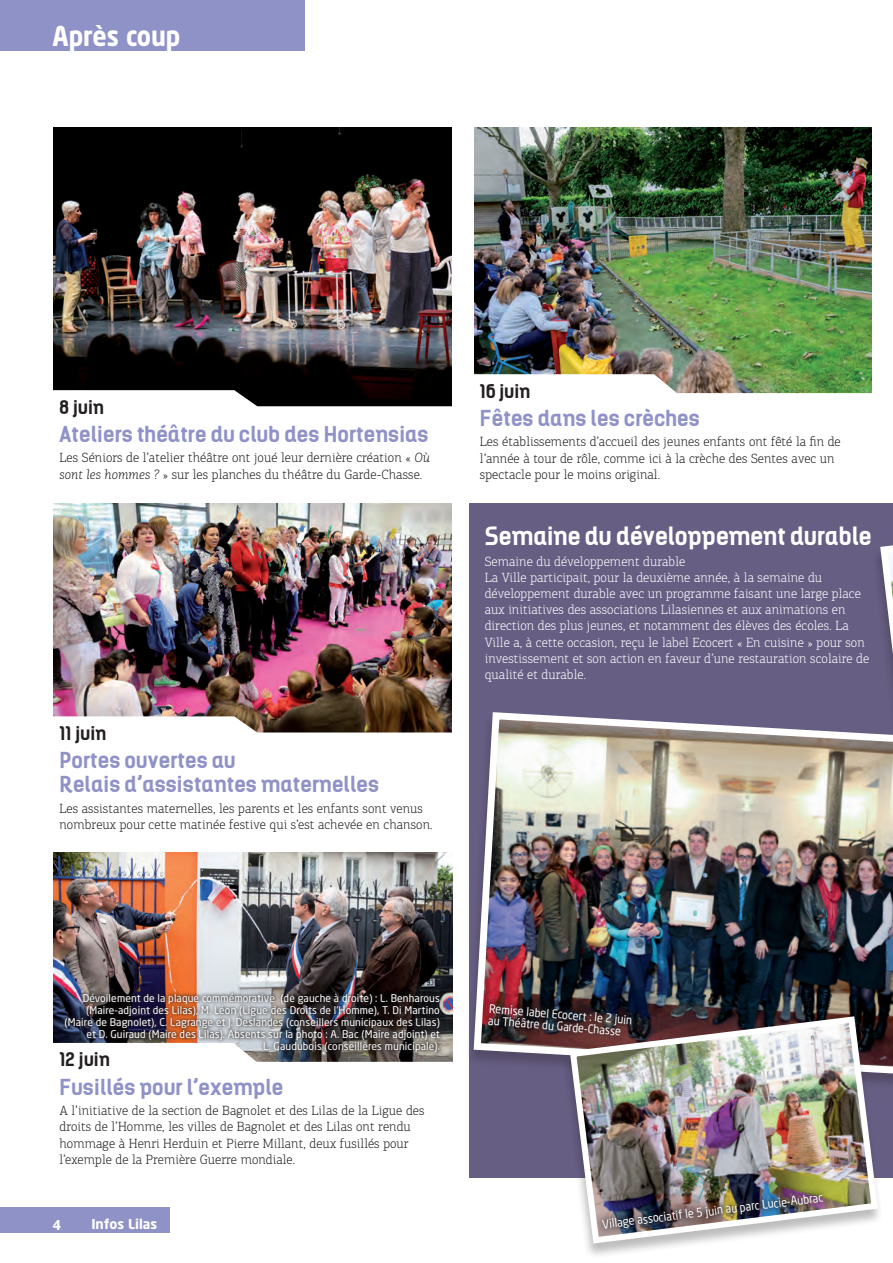
<style>
.page{position:relative;width:893px;height:1263px;background:#fff}
.page>*{position:absolute;margin:0;border:0;box-sizing:border-box;transform-origin:0 0}
.t1{font:700 27px "Neo Sans Std";color:#fff;scale:.9 1}
.t2{font:700 24px "Kelson";letter-spacing:.005em;color:#fff}
.t3{font:700 21px/24px "Kelson";letter-spacing:.01em;color:#8f92c7}
.t4{font:700 18px "Kelson";letter-spacing:.01em;color:#231f20}
.t5{font:300 13.5px/16.2px "PF Centro Slab Pro";letter-spacing:.01em;color:#231f20}
.t6{font:300 13.5px/16.2px "PF Centro Slab Pro";letter-spacing:.01em;color:#fff}
.t7{font:700 13.5px "Neo Sans Std";color:#fff}
.t8{font:12px/12px "Neo Sans Std";color:#fff;scale:.9 1}
.t9{font:10.5px/12px "Neo Sans Std";letter-spacing:.01em;color:#fff;text-align:right}
.s1{font-style:italic}
</style>
<div class="page">
<div style="left:0;top:0;width:305px;height:51px;background:#8f92c7"></div>
<div style="left:0;top:1208px;width:170px;height:25px;background:#8f92c7"></div>
<div style="left:470px;top:504px;width:423px;height:674px;background:#675e84"></div>
<img style="left:474px;top:128px;width:398px;height:246px">
<img style="left:53px;top:852px;width:399px;height:191px">
<svg style="left:249px;top:1043px;width:204px;height:19px"></svg>
<img style="left:53px;top:504px;width:399px;height:212px">
<svg style="left:53px;top:716px;width:399px;height:17px"></svg>
<img style="left:474px;top:374px;width:398px;height:20px">
<img style="left:53px;top:128px;width:399px;height:262px">
<svg style="left:53px;top:390px;width:399px;height:17px"></svg>
<div style="left:871px;top:500px;width:22px;height:337px;background:#675e84"></div>
<svg style="left:877px;top:500px;width:16px;height:190px"></svg>
<div style="left:464px;top:713px;width:429px;height:381px;background:#231f20;opacity:.3"></div>
<img style="left:470px;top:712px;width:423px;height:370px">
<div style="left:561px;top:1017px;width:323px;height:242px;background:#231f20;opacity:.3"></div>
<img style="left:566px;top:1013px;width:315px;height:234px">
<div style="left:61px;top:989px;width:383px;height:67px;background:#231f20;opacity:.75"></div>
<div style="left:481px;top:996px;width:158px;height:47px;background:#231f20;opacity:.75"></div>
<div style="left:595px;top:1187px;width:236px;height:49px;background:#231f20;opacity:.75"></div>
<h1 class="t1" style="left:53px;top:18px;width:144px">Après coup</h1>
<h3 class="t4" style="left:60px;top:394px;width:46px">8 juin</h3>
<h3 class="t3" style="left:60px;top:421px;width:370px">Ateliers théâtre du club des Hortensias</h3>
<p class="t5" style="left:60px;top:450px;width:372px">Les Séniors de l’atelier théâtre ont joué leur dernière création « <span class="s1">Où sont les hommes ?</span> » sur les planches du théâtre du Garde-Chasse.</p>
<h3 class="t4" style="left:60px;top:721px;width:48px">11 juin</h3>
<h3 class="t3" style="left:60px;top:747px;width:321px">Portes ouvertes au<br>Relais d’assistantes maternelles</h3>
<p class="t5" style="left:60px;top:800px;width:375px">Les assistantes maternelles, les parents et les enfants sont venus nombreux pour cette matinée festive qui s’est achevée en chanson.</p>
<h3 class="t4" style="left:480px;top:378px;width:52px">16 juin</h3>
<h3 class="t3" style="left:480px;top:405px;width:221px">Fêtes dans les crèches</h3>
<p class="t5" style="left:480px;top:434px;width:362px">Les établissements d’accueil des jeunes enfants ont fêté la fin de l’année à tour de rôle, comme ici à la crèche des Sentes avec un spectacle pour le moins original.</p>
<h2 class="t2" style="left:485px;top:519px;width:388px">Semaine du développement durable</h2>
<p class="t6" style="left:485px;top:553px;width:386px">Semaine du développement durable<br>La Ville participait, pour la deuxième année, à la semaine du développement durable avec un programme faisant une large place aux initiatives des associations Lilasiennes et aux animations en direction des plus jeunes, et notamment des élèves des écoles. La Ville a, à cette occasion, reçu le label Ecocert « En cuisine » pour son investissement et son action en faveur d’une restauration scolaire de qualité et durable.</p>
<p class="t9" style="left:65px;top:992px;width:377px">Dévoilement de la plaque commémorative (de gauche à droite) : L. Benharous (Maire-adjoint des Lilas), M. Léon (Ligue des Droits de l’Homme), T. Di Martino (Maire de Bagnolet), C. Lagrange et J. Deslandes (conseillers municipaux des Lilas) et D. Guiraud (Maire des Lilas). Absents sur la photo : A. Bac (Maire adjoint) et<br>L. Gaudubois (conseillères municipale).</p>
<p class="t8" style="left:490px;top:1002px;width:161px;rotate:5deg">Remise label Ecocert : le 2 juin au Théâtre du Garde-Chasse</p>
<h3 class="t4" style="left:60px;top:1047px;width:52px">12 juin</h3>
<h3 class="t3" style="left:60px;top:1074px;width:225px">Fusillés pour l’exemple</h3>
<p class="t5" style="left:60px;top:1102px;width:366px">A l’initiative de la section de Bagnolet et des Lilas de la Ligue des droits de l’Homme, les villes de Bagnolet et des Lilas ont rendu hommage à Henri Herduin et Pierre Millant, deux fusillés pour l’exemple de la Première Guerre mondiale.</p>
<p class="t7" style="left:53px;top:1216px;width:10px">4</p>
<p class="t7" style="left:91px;top:1215px;width:67px">Infos Lilas</p>
<p class="t8" style="left:601px;top:1218px;width:249px;rotate:-7deg">Village associatif le 5 juin au parc Lucie-Aubrac</p>
</div>
